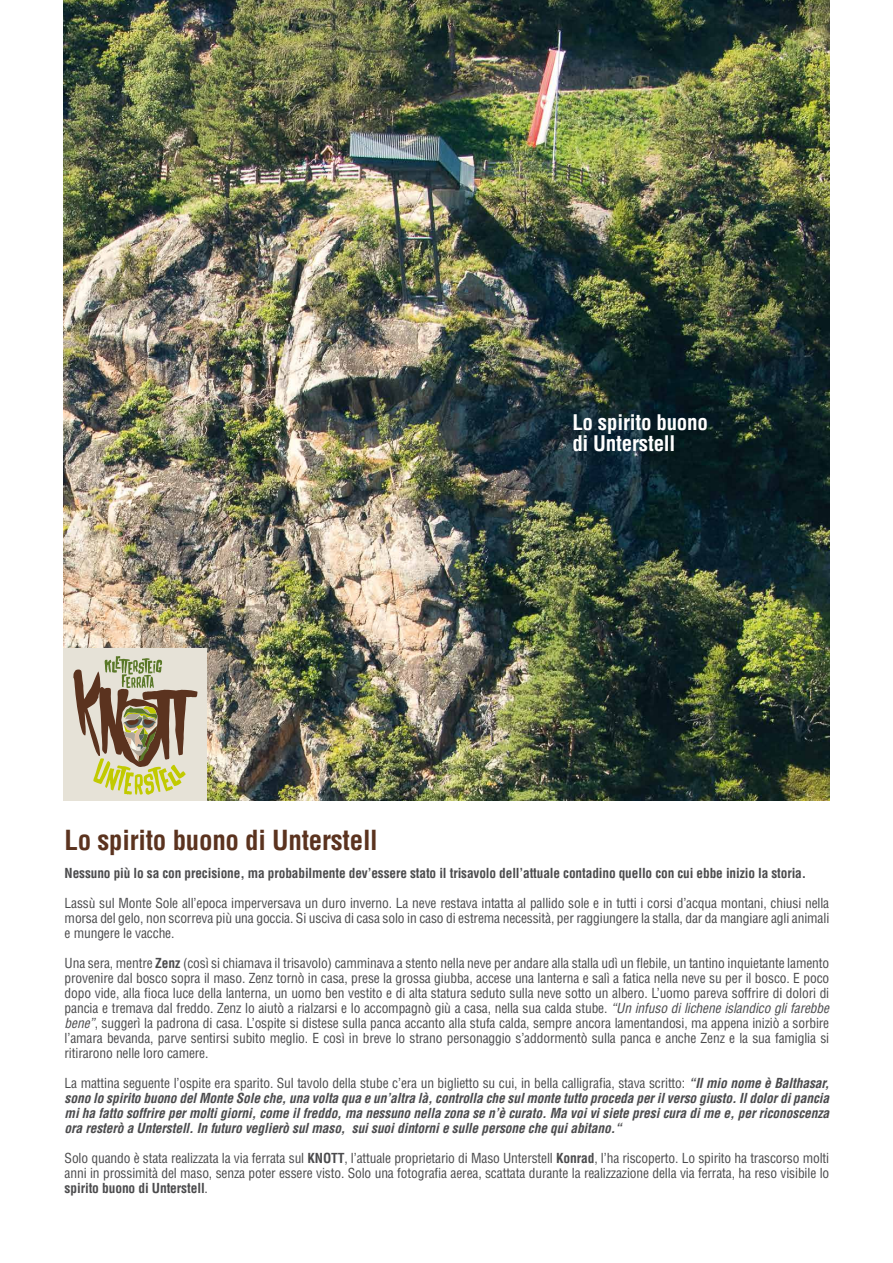
<style>
.page{position:relative;width:893px;height:1263px;background:#fff}
.page>*{position:absolute;margin:0;border:0;box-sizing:border-box;transform-origin:0 0}
.t1{font:700 condensed 27px "Helvetica";letter-spacing:-.01em;color:#5b331f}
.t2{font:700 condensed 21px/21px "Helvetica";letter-spacing:-.01em;color:#fff}
.t3{font:condensed 13.5px/15px "Helvetica";letter-spacing:-.01em;color:#4b4b4d;text-align:justify}
.t4{font:italic 700 condensed 13.5px/15px "Helvetica";letter-spacing:-.01em;color:#4b4b4d;text-align:justify}
.t5{font:700 condensed 13.5px "Helvetica";letter-spacing:-.01em;color:#4b4b4d}
.s1{font-weight:700}
.s2{font-style:italic}
.s3{font-weight:400;font-style:normal}
</style>
<div class="page">
<img style="left:64px;top:0;width:765px;height:801px">
<div style="left:64px;top:648px;width:143px;height:153px;background:#e6e2d7"></div>
<svg style="left:73px;top:656px;width:124px;height:139px"></svg>
<h2 class="t2" style="left:572px;top:412px;width:137px">Lo spirito buono di Unterstell</h2>
<h1 class="t1" style="left:65px;top:824px;width:315px">Lo spirito buono di Unterstell</h1>
<p class="t5" style="left:65px;top:865px;width:743px">Nessuno più lo sa con precisione, ma probabilmente dev’essere stato il trisavolo dell’attuale contadino quello con cui ebbe inizio la storia.</p>
<p class="t3" style="left:65px;top:895px;width:766px">Lassù sul Monte Sole all’epoca imperversava un duro inverno. La neve restava intatta al pallido sole e in tutti i corsi d’acqua montani, chiusi nella morsa del gelo, non scorreva più una goccia. Si usciva di casa solo in caso di estrema necessità, per raggiungere la stalla, dar da mangiare agli animali e mungere le vacche.</p>
<p class="t3" style="left:65px;top:955px;width:766px">Una sera, mentre <span class="s1">Zenz</span> (così si chiamava il trisavolo) camminava a stento nella neve per andare alla stalla udì un flebile, un tantino inquietante lamento provenire dal bosco sopra il maso. Zenz tornò in casa, prese la grossa giubba, accese una lanterna e salì a fatica nella neve su per il bosco. E poco dopo vide, alla fioca luce della lanterna, un uomo ben vestito e di alta statura seduto sulla neve sotto un albero. L’uomo pareva soffrire di dolori di pancia e tremava dal freddo. Zenz lo aiutò a rialzarsi e lo accompagnò giù a casa, nella sua calda stube. <span class="s2">“Un infuso di lichene islandico gli farebbe bene”</span>, suggerì la padrona di casa. L’ospite si distese sulla panca accanto alla stufa calda, sempre ancora lamentandosi, ma appena iniziò a sorbire l’amara bevanda, parve sentirsi subito meglio. E così in breve lo strano personaggio s’addormentò sulla panca e anche Zenz e la sua famiglia si ritirarono nelle loro camere.</p>
<p class="t4" style="left:65px;top:1075px;width:766px"><span class="s3">La mattina seguente l’ospite era sparito. Sul tavolo della stube c’era un biglietto su cui, in bella calligrafia, stava scritto:</span> “Il mio nome è Balthasar, sono lo spirito buono del Monte Sole che, una volta qua e un’altra là, controlla che sul monte tutto proceda per il verso giusto. Il dolor di pancia mi ha fatto soffrire per molti giorni, come il freddo, ma nessuno nella zona se n’è curato. Ma voi vi siete presi cura di me e, per riconoscenza ora resterò a Unterstell. In futuro veglierò sul maso, sui suoi dintorni e sulle persone che qui abitano.“</p>
<p class="t3" style="left:65px;top:1150px;width:766px">Solo quando è stata realizzata la via ferrata sul <span class="s1">KNOTT</span>, l’attuale proprietario di Maso Unterstell <span class="s1">Konrad</span>, l’ha riscoperto. Lo spirito ha trascorso molti anni in prossimità del maso, senza poter essere visto. Solo una fotografia aerea, scattata durante la realizzazione della via ferrata, ha reso visibile lo <span class="s1">spirito buono di Unterstell</span>.</p>
</div>
